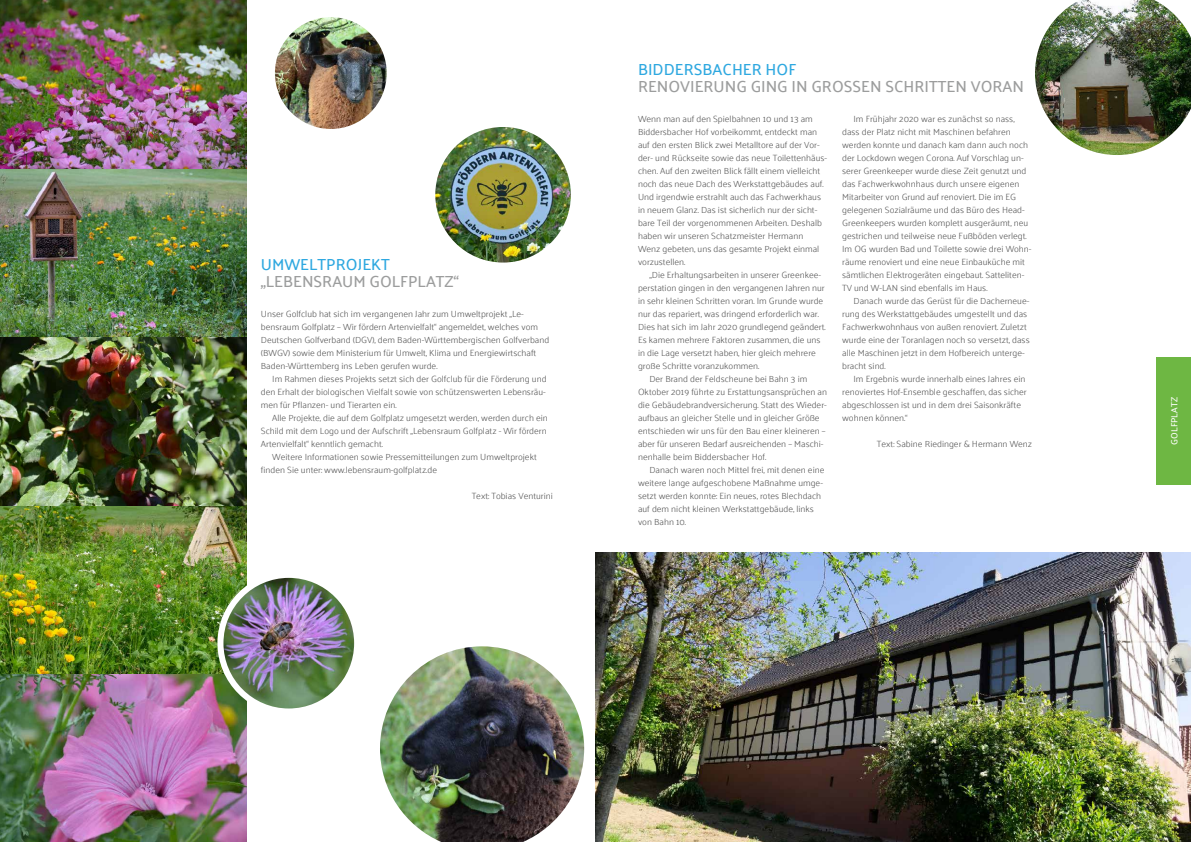
<style>
.page{position:relative;width:1191px;height:842px;background:#fff}
.page>*{position:absolute;margin:0;border:0;box-sizing:border-box;transform-origin:0 0}
.t1{font:500 16px "Palanquin";color:#9c9d9d}
.t2{font:500 16px "Palanquin";color:#2ea8e0}
.t3{font:300 9px/13px "Palanquin";color:#565656}
.t4{font:500 9px "Palanquin";color:#fff}
</style>
<div class="page">
<div style="left:1157px;top:357px;width:34px;height:128px;background:#6eb743"></div>
<img style="left:435px;top:127px;width:136px;height:136px;border-radius:68px">
<img style="left:380px;top:646px;width:204px;height:196px">
<img style="left:272px;top:14px;width:118px;height:118px;border-radius:59px">
<div style="left:269px;top:11px;width:124px;height:124px;border:6px solid #fff;border-radius:50%"></div>
<img style="left:0;top:0;width:247px;height:842px">
<img style="left:220px;top:575px;width:137px;height:136px;border-radius:68px">
<div style="left:217px;top:572px;width:143px;height:142px;border:6px solid #fff;border-radius:50%"></div>
<img style="left:595px;top:552px;width:596px;height:290px">
<img style="left:1035px;top:0;width:156px;height:155px">
<h1 class="t2" style="left:261px;top:255px;width:130px">UMWELTPROJEKT</h1>
<h1 class="t1" style="left:261px;top:272px;width:199px">„LEBENSRAUM GOLFPLATZ“</h1>
<p class="t3" style="left:261px;top:308px;width:290px">Unser Golfclub hat sich im vergangenen Jahr zum Umweltprojekt „Le&shy;bensraum Golfplatz – Wir fördern Artenvielfalt“ angemeldet, welches vom Deutschen Golfverband (DGV), dem Baden-Württembergischen Golfverband (BWGV) sowie dem Ministerium für Umwelt, Klima und Energiewirtschaft Baden-Württemberg ins Leben gerufen wurde.</p>
<p class="t3" style="left:261px;top:373px;width:287px;text-align:justify;text-indent:11px">Im Rahmen dieses Projekts setzt sich der Golfclub für die Förderung und den Erhalt der biologischen Vielfalt sowie von schützenswerten Lebensräu&shy;men für Pflanzen- und Tierarten ein.</p>
<p class="t3" style="left:261px;top:412px;width:288px;text-indent:11px">Alle Projekte, die auf dem Golfplatz umgesetzt werden, werden durch ein<br>Schild mit dem Logo und der Aufschrift „Lebensraum Golfplatz - Wir fördern<br>Artenvielfalt“ kenntlich gemacht.</p>
<p class="t3" style="left:261px;top:451px;width:277px;text-indent:11px">Weitere Informationen sowie Pressemitteilungen zum Umweltprojekt finden Sie unter: www.lebensraum-golfplatz.de</p>
<p class="t3" style="left:472px;top:490px;width:83px">Text: Tobias Venturini</p>
<h1 class="t2" style="left:638px;top:61px;width:160px">BIDDERSBACHER HOF</h1>
<h1 class="t1" style="left:638px;top:78px;width:387px">RENOVIERUNG GING IN GROSSEN SCHRITTEN VORAN</h1>
<p class="t3" style="left:638px;top:113px;width:191px">Wenn man auf den Spielbahnen 10 und 13 am Biddersbacher Hof vorbeikommt, entdeckt man auf den ersten Blick zwei Metalltore auf der Vor&shy;der- und Rückseite sowie das neue Toilettenhäus&shy;chen. Auf den zweiten Blick fällt einem vielleicht noch das neue Dach des Werkstattgebäudes auf.<br>Und irgendwie erstrahlt auch das Fachwerkhaus in neuem Glanz. Das ist sicherlich nur der sicht&shy;bare Teil der vorgenommenen Arbeiten. Deshalb haben wir unseren Schatzmeister Hermann Wenz gebeten, uns das gesamte Projekt einmal vorzustellen.</p>
<p class="t3" style="left:649px;top:269px;width:173px">„Die Erhaltungsarbeiten in unserer Greenkee-</p>
<p class="t3" style="left:638px;top:282px;width:188px">perstation gingen in den vergangenen Jahren nur</p>
<p class="t3" style="left:638px;top:295px;width:187px">in sehr kleinen Schritten voran. Im Grunde wurde</p>
<p class="t3" style="left:638px;top:308px;width:182px">nur das repariert, was dringend erforderlich war.</p>
<p class="t3" style="left:638px;top:321px;width:189px">Dies hat sich im Jahr 2020 grundlegend geändert.</p>
<p class="t3" style="left:638px;top:334px;width:184px">Es kamen mehrere Faktoren zusammen, die uns</p>
<p class="t3" style="left:638px;top:347px;width:179px">in die Lage versetzt haben, hier gleich mehrere</p>
<p class="t3" style="left:638px;top:360px;width:123px">große Schritte voranzukommen.</p>
<p class="t3" style="left:649px;top:373px;width:159px">Der Brand der Feldscheune bei Bahn 3 im</p>
<p class="t3" style="left:638px;top:386px;width:190px">Oktober 2019 führte zu Erstattungsansprüchen an</p>
<p class="t3" style="left:638px;top:399px;width:190px">die Gebäudebrandversicherung. Statt des Wieder-</p>
<p class="t3" style="left:638px;top:411px;width:183px">aufbaus an gleicher Stelle und in gleicher Größe</p>
<p class="t3" style="left:638px;top:424px;width:189px">entschieden wir uns für den Bau einer kleineren –</p>
<p class="t3" style="left:638px;top:437px;width:187px">aber für unseren Bedarf ausreichenden – Maschi-</p>
<p class="t3" style="left:638px;top:450px;width:130px">nenhalle beim Biddersbacher Hof.</p>
<p class="t3" style="left:649px;top:463px;width:176px">Danach waren noch Mittel frei, mit denen eine</p>
<p class="t3" style="left:638px;top:476px;width:186px">weitere lange aufgeschobene Maßnahme umge-</p>
<p class="t3" style="left:638px;top:489px;width:185px">setzt werden konnte: Ein neues, rotes Blechdach</p>
<p class="t3" style="left:638px;top:502px;width:177px">auf dem nicht kleinen Werkstattgebäude, links</p>
<p class="t3" style="left:638px;top:515px;width:50px">von Bahn 10.</p>
<p class="t3" style="left:842px;top:112px;width:191px;text-indent:11px">Im Frühjahr 2020 war es zunächst so nass, dass der Platz nicht mit Maschinen befahren werden konnte und danach kam dann auch noch der Lockdown wegen Corona. Auf Vorschlag un&shy;serer Greenkeeper wurde diese Zeit genutzt und das Fachwerkwohnhaus durch unsere eigenen Mitarbeiter von Grund auf renoviert. Die im EG gelegenen Sozialräume und das Büro des Head-Greenkeepers wurden komplett ausgeräumt, neu gestrichen und teilweise neue Fußböden verlegt.<br>Im OG wurden Bad und Toilette sowie drei Wohn&shy;räume renoviert und eine neue Einbauküche mit sämtlichen Elektrogeräten eingebaut. Satteliten-TV und W-LAN sind ebenfalls im Haus.</p>
<p class="t3" style="left:842px;top:294px;width:189px;text-indent:11px">Danach wurde das Gerüst für die Dacherneue&shy;rung des Werkstattgebäudes umgestellt und das Fachwerkwohnhaus von außen renoviert. Zuletzt wurde eine der Toranlagen noch so versetzt, dass alle Maschinen jetzt in dem Hofbereich unterge&shy;bracht sind.</p>
<p class="t3" style="left:842px;top:372px;width:186px;text-indent:11px">Im Ergebnis wurde innerhalb eines Jahres ein renoviertes Hof-Ensemble geschaffen, das sicher abgeschlossen ist und in dem drei Saisonkräfte wohnen können.“</p>
<p class="t3" style="left:877px;top:437px;width:157px">Text: Sabine Riedinger &amp; Hermann Wenz</p>
<p class="t4" style="left:1169px;top:445px;width:49px;rotate:-90deg">GOLFPLATZ</p>
</div>
